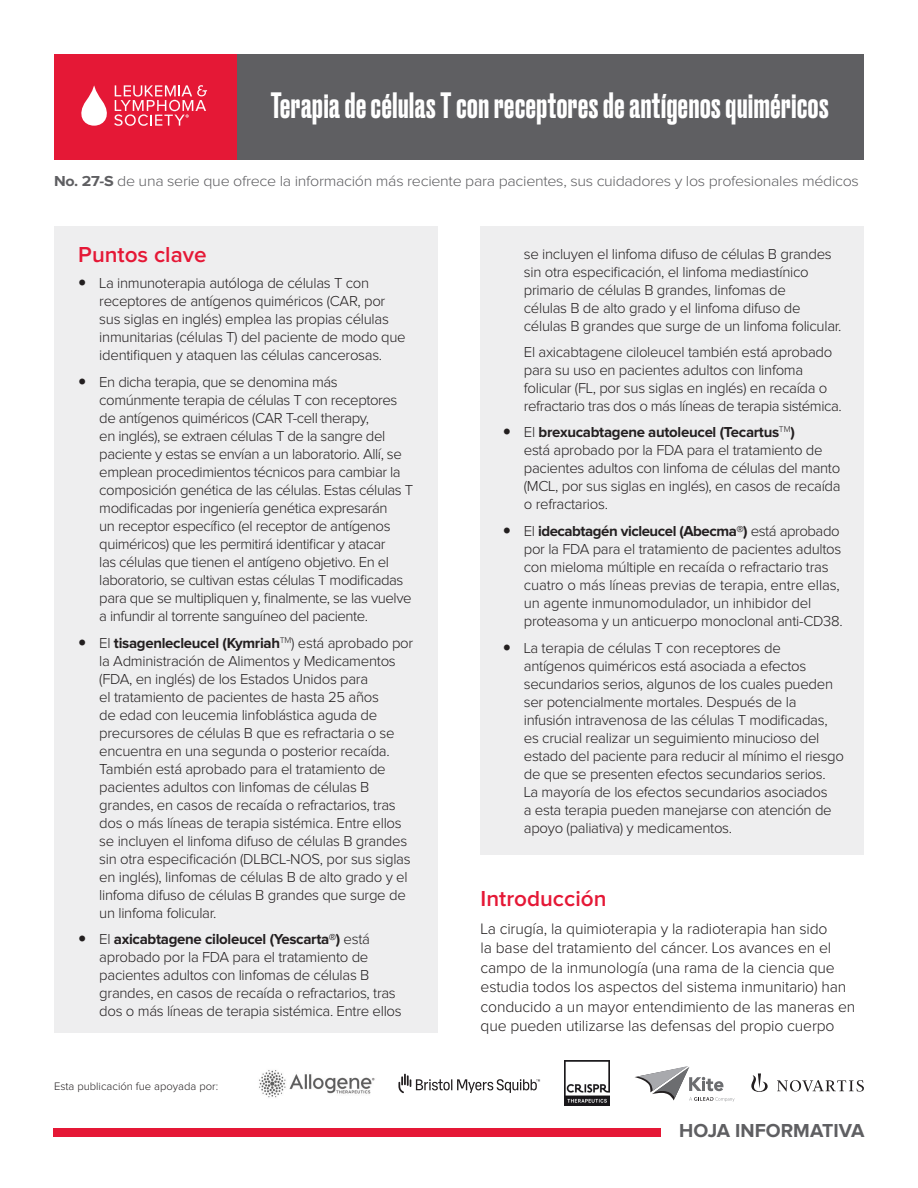
<style>
.page{position:relative;width:918px;height:1188px;background:#fff}
.page>*{position:absolute;margin:0;border:0;box-sizing:border-box;transform-origin:0 0}
.t1{font:500 34.5px "Druk";letter-spacing:.02em;color:#fff}
.Large_Red_Subheads{font:600 22.5px "Proxima Nova";color:#e51836}
.Large_Red_Subheads-2{font:700 19.5px "Proxima Nova";color:#5f5f62}
.Body_Text{font:300 15.75px/19.5px "Proxima Nova";letter-spacing:-.01em;color:#231f20}
.t2{font:300 15px/18px "Proxima Nova";letter-spacing:-.02em;color:#231f20}
.Body_Text-2{font:300 15px "Proxima Nova";letter-spacing:-.02em;color:#5f5f62;scale:1.07 1}
.Body_Text-3{font:300 11.25px "Proxima Nova";color:#231f20}
.s1{font-weight:700}
</style>
<div class="page">
<div style="left:481px;top:226px;width:383px;height:628px;background:#eeeeef"></div>
<div style="left:54px;top:226px;width:383px;height:806px;background:#eeeeef"></div>
<div style="left:230px;top:54px;width:634px;height:106px;background:#5f5f62"></div>
<div style="left:54px;top:54px;width:183px;height:106px;background:#e51836"></div>
<svg style="left:81px;top:85px;width:126px;height:41px"></svg>
<div style="left:54px;top:1128px;width:607px;height:9px;background:#e51836"></div>
<svg style="left:635px;top:1066px;width:100px;height:36px"></svg>
<svg style="left:751px;top:1073px;width:113px;height:19px"></svg>
<img style="left:259px;top:1070px;width:116px;height:28px">
<svg style="left:398px;top:1074px;width:142px;height:19px"></svg>
<img style="left:564px;top:1061px;width:45px;height:45px">
<p class="t1" style="left:271px;top:82px;width:559px">Terapia de célulasT con receptores de antígenos quiméricos</p>
<p class="Body_Text-2" style="left:54px;top:174px;width:754px"><span class="s1">No. 27-S</span> de una serie que ofrece la información más reciente para pacientes, sus cuidadores y los profesionales médicos</p>
<p class="Large_Red_Subheads" style="left:78px;top:244px;width:130px">Puntos clave</p>
<p class="t2" style="left:99px;top:275px;width:308px">La inmunoterapia autóloga de células T con receptores de antígenos quiméricos (CAR, por sus siglas en inglés) emplea las propias células inmunitarias (células T) del paciente de modo que identifiquen y ataquen las células cancerosas.</p>
<p class="t2" style="left:99px;top:374px;width:315px">En dicha terapia, que se denomina más comúnmente terapia de células T con receptores de antígenos quiméricos (CAR T-cell therapy,<br>en inglés), se extraen células T de la sangre del paciente y estas se envían a un laboratorio. Allí, se emplean procedimientos técnicos para cambiar la composición genética de las células. Estas células T modificadas por ingeniería genética expresarán<br>un receptor específico (el receptor de antígenos quiméricos) que les permitirá identificar y atacar<br>las células que tienen el antígeno objetivo. En el laboratorio, se cultivan estas células T modificadas para que se multipliquen y, finalmente, se las vuelve a infundir al torrente sanguíneo del paciente.</p>
<p class="t2" style="left:99px;top:634px;width:315px">El <span class="s1">tisagenlecleucel (Kymriah</span><sup>TM</sup>) está aprobado por la Administración de Alimentos y Medicamentos (FDA, en inglés) de los Estados Unidos para<br>el tratamiento de pacientes de hasta 25 años<br>de edad con leucemia linfoblástica aguda de precursores de células B que es refractaria o se encuentra en una segunda o posterior recaída.<br>También está aprobado para el tratamiento de pacientes adultos con linfomas de células B grandes, en casos de recaída o refractarios, tras dos o más líneas de terapia sistémica. Entre ellos se incluyen el linfoma difuso de células B grandes sin otra especificación (DLBCL-NOS, por sus siglas en inglés), linfomas de células B de alto grado y el linfoma difuso de células B grandes que surge de un linfoma folicular.</p>
<p class="t2" style="left:99px;top:931px;width:304px">El <span class="s1">axicabtagene ciloleucel (Yescarta®)</span> está aprobado por la FDA para el tratamiento de pacientes adultos con linfomas de células B grandes, en casos de recaída o refractarios, tras dos o más líneas de terapia sistémica. Entre ellos</p>
<p class="Body_Text-3" style="left:54px;top:1081px;width:166px">Esta publicación fue apoyada por:</p>
<p class="t2" style="left:524px;top:246px;width:319px">se incluyen el linfoma difuso de células B grandes sin otra especificación, el linfoma mediastínico primario de células B grandes, linfomas de<br>células B de alto grado y el linfoma difuso de células B grandes que surge de un linfoma folicular.</p>
<p class="t2" style="left:524px;top:343px;width:319px">El axicabtagene ciloleucel también está aprobado para su uso en pacientes adultos con linfoma folicular (FL, por sus siglas en inglés) en recaída o refractario tras dos o más líneas de terapia sistémica.</p>
<p class="t2" style="left:524px;top:424px;width:318px">El <span class="s1">brexucabtagene autoleucel (Tecartus</span><sup>TM</sup><span class="s1">)<br></span>está aprobado por la FDA para el tratamiento de pacientes adultos con linfoma de células del manto (MCL, por sus siglas en inglés), en casos de recaída o refractarios.</p>
<p class="t2" style="left:524px;top:523px;width:320px">El <span class="s1">idecabtagén vicleucel (Abecma®)</span> está aprobado por la FDA para el tratamiento de pacientes adultos con mieloma múltiple en recaída o refractario tras cuatro o más líneas previas de terapia, entre ellas, un agente inmunomodulador, un inhibidor del proteasoma y un anticuerpo monoclonal anti-CD38.</p>
<p class="t2" style="left:524px;top:639px;width:322px">La terapia de células T con receptores de antígenos quiméricos está asociada a efectos secundarios serios, algunos de los cuales pueden ser potencialmente mortales. Después de la infusión intravenosa de las células T modificadas, es crucial realizar un seguimiento minucioso del estado del paciente para reducir al mínimo el riesgo de que se presenten efectos secundarios serios.<br>La mayoría de los efectos secundarios asociados<br>a esta terapia pueden manejarse con atención de apoyo (paliativa) y medicamentos.</p>
<p class="Large_Red_Subheads" style="left:481px;top:888px;width:127px">Introducción</p>
<p class="Body_Text" style="left:481px;top:920px;width:376px">La cirugía, la quimioterapia y la radioterapia han sido<br>la base del tratamiento del cáncer. Los avances en el campo de la inmunología (una rama de la ciencia que estudia todos los aspectos del sistema inmunitario) han conducido a un mayor entendimiento de las maneras en que pueden utilizarse las defensas del propio cuerpo</p>
<p class="Large_Red_Subheads-2" style="left:679px;top:1122px;width:187px">HOJA INFORMATIVA</p>
</div>
